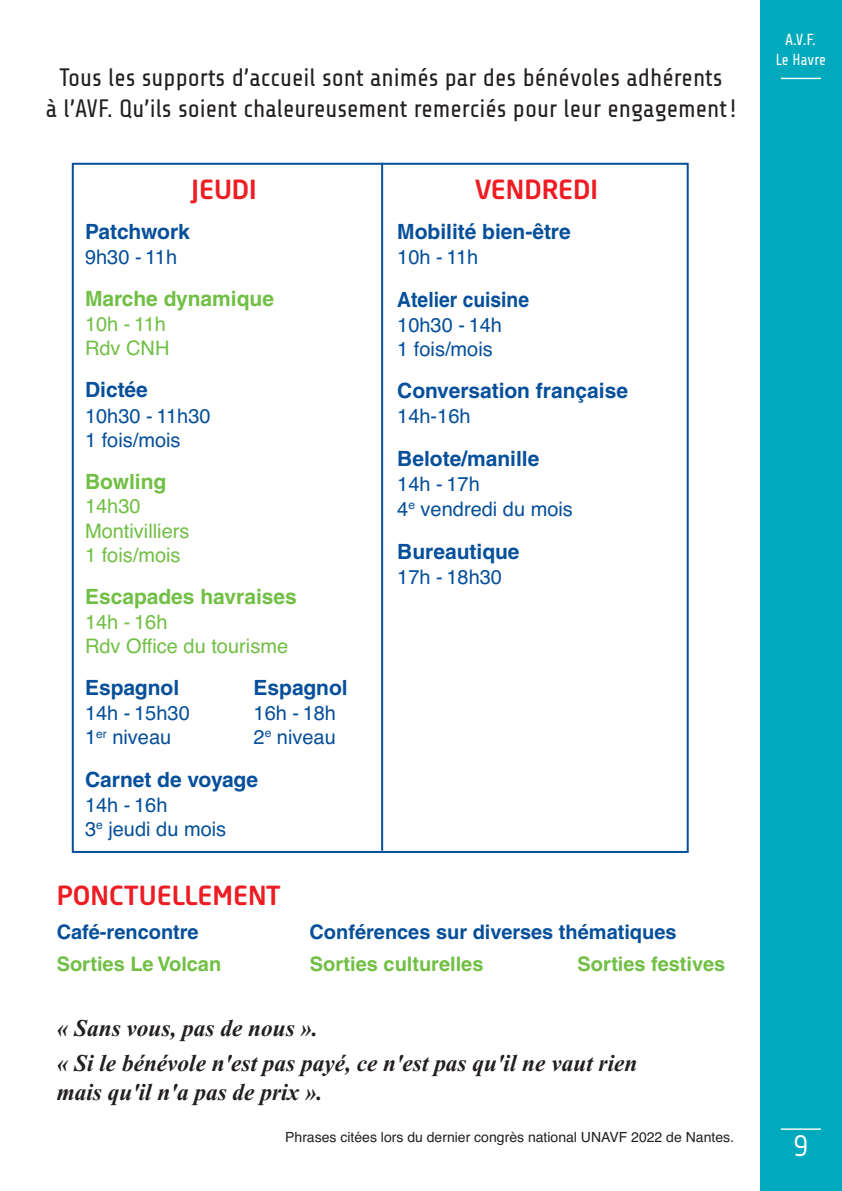
<style>
.page{position:relative;width:842px;height:1191px;background:#fff}
.page>*{position:absolute;margin:0;border:0;box-sizing:border-box;transform-origin:0 0}
.t1{font:28px "Neo Sans Pro";color:#fff;scale:.85 1}
.t2{font:500 26px "Neo Sans Pro";color:#ee1d23}
.t3{font:25.2px/30.2px "Share Tech";color:#231f20;text-align:center}
.t4{font:italic 700 24px/34.8px "Times New Roman";color:#231f20}
.t5{font:700 21px "Helvetica";color:#064f9a}
.t6{font:700 21px "Helvetica";color:#71bf44}
.t7{font:700 21px "Helvetica";color:#064f9a;scale:.92 1}
.t8{font:20px/24px "Helvetica";color:#064f9a}
.t9{font:20px/24px "Helvetica";color:#71bf44}
.t10{font:700 20px "Helvetica";color:#71bf44}
.t11{font:700 20px "Helvetica";color:#064f9a}
.t12{font:16px/20px "Share Tech";color:#fff;text-align:center}
.t13{font:14px "Helvetica";color:#231f20}
</style>
<div class="page">
<div style="left:760px;top:0;width:82px;height:1191px;background:#00aabc"></div>
<hr style="left:781px;top:78px;width:40px;height:1px;background:#fff">
<hr style="left:781px;top:1128px;width:40px;height:1px;background:#fff">
<hr style="left:381px;top:163px;width:2px;height:687px;background:#064f9a">
<p class="t3" style="left:46px;top:63px;width:692px">Tous les supports d’accueil sont animés par des bénévoles adhérents<br>à l’AVF. Qu’ils soient chaleureusement remerciés pour leur engagement !</p>
<h2 class="t2" style="left:191px;top:173px;width:67px">JEUDI</h2>
<h2 class="t2" style="left:475px;top:173px;width:125px">VENDREDI</h2>
<p class="t5" style="left:85px;top:224px;width:106px">Patchwork</p>
<p class="t8" style="left:85px;top:245px;width:94px">9h30 - 11h</p>
<p class="t6" style="left:85px;top:291px;width:191px">Marche dynamique</p>
<p class="t9" style="left:85px;top:312px;width:86px">10h - 11h<br>Rdv CNH</p>
<p class="t5" style="left:85px;top:382px;width:64px">Dictée</p>
<p class="t8" style="left:85px;top:404px;width:127px">10h30 - 11h30<br>1 fois/mois</p>
<p class="t6" style="left:85px;top:473px;width:83px">Bowling</p>
<p class="t9" style="left:85px;top:494px;width:106px">14h30<br>Montivilliers<br>1 fois/mois</p>
<p class="t6" style="left:85px;top:589px;width:213px">Escapades havraises</p>
<p class="t9" style="left:85px;top:610px;width:205px">14h - 16h<br>Rdv Office du tourisme</p>
<p class="t5" style="left:85px;top:680px;width:96px">Espagnol</p>
<p class="t8" style="left:85px;top:701px;width:106px">14h - 15h30<br>1<sup>er</sup> niveau</p>
<p class="t5" style="left:85px;top:771px;width:175px">Carnet de voyage</p>
<p class="t8" style="left:85px;top:792px;width:143px">14h - 16h<br>3<sup>e</sup> jeudi du mois</p>
<p class="t5" style="left:254px;top:679px;width:96px">Espagnol</p>
<p class="t8" style="left:254px;top:701px;width:84px">16h - 18h<br>2<sup>e</sup> niveau</p>
<p class="t5" style="left:397px;top:224px;width:175px">Mobilité bien-être</p>
<p class="t8" style="left:397px;top:245px;width:83px">10h - 11h</p>
<p class="t7" style="left:397px;top:292px;width:145px">Atelier cuisine</p>
<p class="t8" style="left:397px;top:313px;width:106px">10h30 - 14h<br>1 fois/mois</p>
<p class="t5" style="left:397px;top:383px;width:232px">Conversation française</p>
<p class="t8" style="left:397px;top:404px;width:75px">14h-16h</p>
<p class="t5" style="left:397px;top:451px;width:144px">Belote/manille</p>
<p class="t8" style="left:397px;top:472px;width:177px;line-height:24.6px">14h - 17h<br>4<sup>e</sup> vendredi du mois</p>
<p class="t5" style="left:397px;top:543px;width:124px">Bureautique</p>
<p class="t8" style="left:397px;top:565px;width:106px">17h - 18h30</p>
<h2 class="t2" style="left:57px;top:878px;width:226px">PONCTUELLEMENT</h2>
<p class="t11" style="left:57px;top:924px;width:144px">Café-rencontre</p>
<p class="t11" style="left:310px;top:924px;width:369px">Conférences sur diverses thématiques</p>
<p class="t10" style="left:57px;top:956px;width:166px">Sorties Le Volcan</p>
<p class="t10" style="left:310px;top:956px;width:175px">Sorties culturelles</p>
<p class="t10" style="left:578px;top:956px;width:149px">Sorties festives</p>
<p class="t4" style="left:57px;top:1010px;width:582px">« Sans vous, pas de nous ».<br>« Si le bénévole n'est pas payé, ce n'est pas qu'il ne vaut rien</p>
<p class="t4" style="left:57px;top:1074px;width:267px">mais qu'il n'a pas de prix ».</p>
<p class="t13" style="left:285px;top:1128px;width:450px">Phrases citées lors du dernier congrès national UNAVF 2022 de Nantes.</p>
<p class="t12" style="left:776px;top:30px;width:52px">A.V.F.<br>Le Havre</p>
<h1 class="t1" style="left:794px;top:1128px;width:18px">9</h1>
</div>
